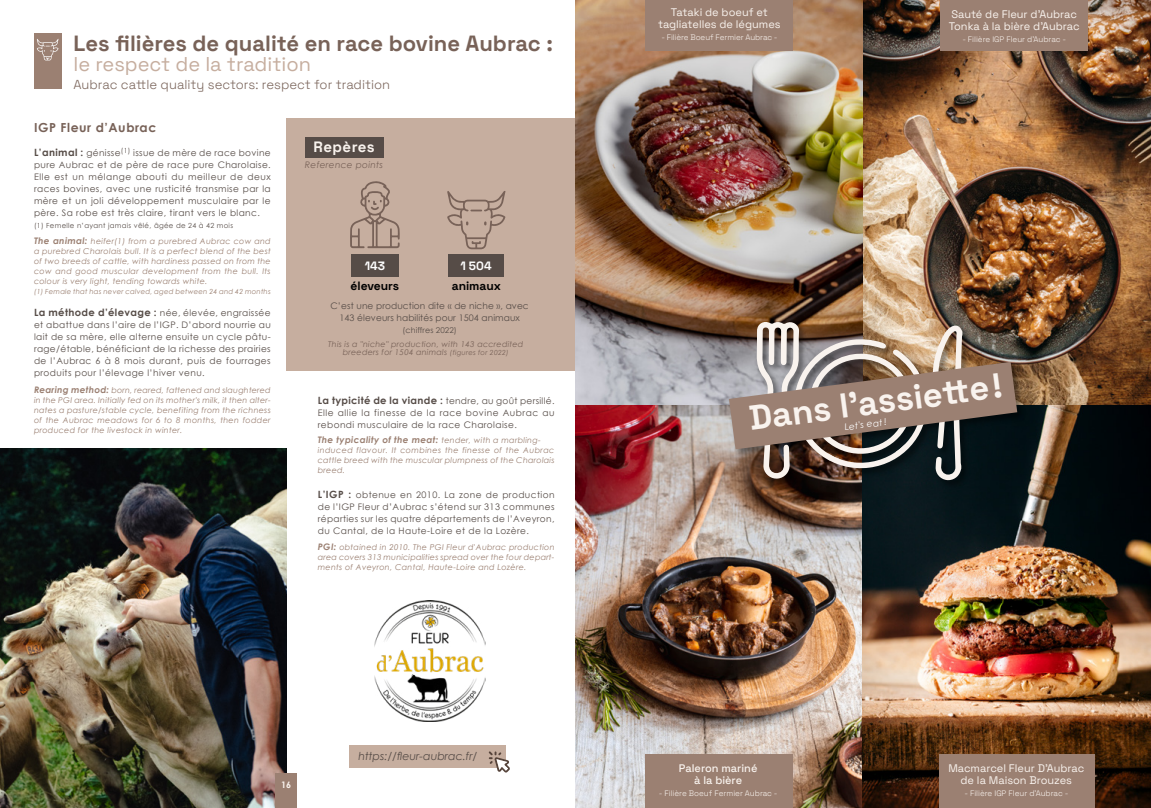
<style>
.page{position:relative;width:1151px;height:808px;background:#fff}
.page>*{position:absolute;margin:0;border:0;box-sizing:border-box;transform-origin:0 0}
.t1{font:300 34.5px "Space Grotesk";color:#f9f3ee}
.t2{font:300 22px "Space Grotesk";color:#786258}
.t3{font:300 20px "Space Grotesk";color:#c6ae9f}
.t4{font:300 15px "Space Grotesk";letter-spacing:.03em;color:#f9f3ee}
.t5{font:300 13px "Space Grotesk";color:#786258}
.t6{font:700 12.4px "Century Gothic";letter-spacing:.045em;color:#786258}
.t7{font:300 12px "Space Grotesk";color:#000}
.t8{font:300 12px "Space Grotesk";color:#fff}
.t9{font:300 11px/12px "Space Grotesk";color:#f9f3ee;text-align:center}
.t10{font:italic 11px "Century Gothic";color:#564c47}
.t11{font:9px/12px "Century Gothic";letter-spacing:.045em;color:#564c47;text-align:justify}
.t12{font:9px/12px "Century Gothic";letter-spacing:.01em;color:#564c47;text-align:center}
.t13{font:italic 700 9px "Century Gothic";letter-spacing:.035em;color:#9b8072}
.t14{font:italic 9px "Century Gothic";letter-spacing:.03em;color:#786258}
.t15{font:italic 9px "Century Gothic";color:#fff}
.t16{font:700 9px "Century Gothic";color:#f9f3ee}
.t17{font:italic 8px/10px "Century Gothic";letter-spacing:.035em;color:#9b8072;text-align:justify}
.t18{font:300 8px "Space Grotesk";color:#f9f3ee}
.t19{font:italic 8px/8px "Century Gothic";letter-spacing:.03em;color:#786258;text-align:center}
.t20{font:8px "Century Gothic";letter-spacing:.01em;color:#564c47}
.t21{font:italic 7px "Century Gothic";letter-spacing:.025em;color:#9b8072}
.t22{font:7px "Century Gothic";letter-spacing:.045em;color:#564c47}
.s1{font-weight:700;font-size:10px}
.s2{font-weight:700;font-size:9px}
.s3{font-size:7px}
.s4{font-weight:400;font-size:8px}
</style>
<div class="page">
<div style="left:286px;top:118px;width:289px;height:253px;background:#c6ae9f"></div>
<img style="left:0;top:449px;width:286px;height:359px">
<div style="left:34px;top:34px;width:27px;height:55px;background:#9b8072"></div>
<div style="left:276px;top:774px;width:21px;height:34px;background:#9b8072"></div>
<svg style="left:37px;top:39px;width:22px;height:21px"></svg>
<img style="left:575px;top:404px;width:287px;height:404px">
<img style="left:575px;top:0;width:288px;height:404px">
<img style="left:862px;top:404px;width:289px;height:404px">
<img style="left:863px;top:0;width:288px;height:404px">
<div style="left:728px;top:321px;width:299px;height:169px;background:#000;opacity:.49"></div>
<div style="left:448px;top:254px;width:56px;height:23px;background:#564c47"></div>
<svg style="left:447px;top:191px;width:58px;height:58px"></svg>
<div style="left:351px;top:254px;width:48px;height:23px;background:#564c47"></div>
<svg style="left:350px;top:181px;width:50px;height:67px"></svg>
<div style="left:349px;top:745px;width:156px;height:22px;background:#c6ae9f"></div>
<svg style="left:489px;top:751px;width:21px;height:22px"></svg>
<img style="left:374px;top:601px;width:112px;height:120px">
<div style="left:645px;top:755px;width:147px;height:53px;background:#9b8072"></div>
<div style="left:645px;top:0;width:148px;height:51px;background:#9b8072"></div>
<div style="left:939px;top:755px;width:155px;height:53px;background:#9b8072"></div>
<div style="left:940px;top:0;width:148px;height:51px;background:#9b8072"></div>
<img style="left:729px;top:320px;width:288px;height:161px">
<div style="left:305px;top:138px;width:78px;height:20px;background:#564c47"></div>
<h2 class="t2" style="left:73px;top:27px;width:481px">Les filières de qualité en race bovine Aubrac :</h2>
<h3 class="t3" style="left:73px;top:50px;width:239px">le respect de la tradition</h3>
<h3 class="t5" style="left:73px;top:75px;width:318px">Aubrac cattle quality sectors: respect for tradition</h3>
<h3 class="t6" style="left:34px;top:118px;width:124px">IGP Fleur d’Aubrac</h3>
<p class="t11" style="left:34px;top:147px;width:238px"><span class="s1">L’animal :</span> génisse<sup>(1)</sup> issue de mère de race bovine pure Aubrac et de père de race pure Charolaise.<br>Elle est un mélange abouti du meilleur de deux races bovines, avec une rusticité transmise par la mère et un joli développement musculaire par le père. Sa robe est très claire, tirant vers le blanc.</p>
<p class="t22" style="left:34px;top:221px;width:201px">(1) Femelle n’ayant jamais vêlé, âgée de 24 à 42 mois</p>
<p class="t17" style="left:34px;top:236px;width:238px"><span class="s2">The animal:</span> heifer(1) from a purebred Aubrac cow and a purebred Charolais bull. It is a perfect blend of the best of two breeds of cattle, with hardiness passed on from the cow and good muscular development from the bull. Its colour is very light, tending towards white.</p>
<p class="t21" style="left:34px;top:287px;width:238px">(1) Female that has never calved, aged between 24 and 42 months</p>
<p class="t11" style="left:34px;top:307px;width:238px"><span class="s1">La méthode d’élevage :</span> née, élevée, engraissée et abattue dans l’aire de l’IGP. D’abord nourrie au lait de sa mère, elle alterne ensuite un cycle pâtu&shy;rage/étable, bénéficiant de la richesse des prairies de l’Aubrac 6 à 8 mois durant, puis de fourrages produits pour l’élevage l’hiver venu.</p>
<p class="t17" style="left:34px;top:385px;width:238px"><span class="s2">Rearing method:</span> born, reared, fattened and slaughtered in the PGI area. Initially fed on its mother's milk, it then alter&shy;nates a pasture/stable cycle, benefiting from the richness of the Aubrac meadows for 6 to 8 months, then fodder produced for the livestock in winter.</p>
<h3 class="t4" style="left:314px;top:136px;width:63px">Repères</h3>
<p class="t14" style="left:305px;top:158px;width:80px">Reference points</p>
<h3 class="t8" style="left:365px;top:257px;width:22px">143</h3>
<h3 class="t8" style="left:460px;top:257px;width:33px">1 504</h3>
<h3 class="t7" style="left:351px;top:277px;width:50px">éleveurs</h3>
<h3 class="t7" style="left:452px;top:277px;width:51px">animaux</h3>
<p class="t12" style="left:331px;top:299px;width:200px">C’est une production dite « de niche », avec<br>143 éleveurs habilités pour 1504 animaux</p>
<p class="t20" style="left:402px;top:324px;width:56px">(chiffres 2022)</p>
<p class="t19" style="left:328px;top:340px;width:197px">This is a "niche" production, with 143 accredited breeders for 1504 animals <span class="s3">(figures for 2022)</span></p>
<p class="t11" style="left:318px;top:395px;width:238px"><span class="s1">La typicité de la viande :</span> tendre, au goût persillé.<br>Elle allie la finesse de la race bovine Aubrac au rebondi musculaire de la race Charolaise.</p>
<p class="t13" style="left:318px;top:433px;width:224px">The typicality of the meat: <span class="s4">tender, with a marbling-</span></p>
<p class="t17" style="left:318px;top:445px;width:238px">induced flavour. It combines the finesse of the Aubrac cattle breed with the muscular plumpness of the Charolais breed.</p>
<p class="t11" style="left:318px;top:489px;width:238px"><span class="s1">L’IGP :</span> obtenue en 2010. La zone de production de l’IGP Fleur d’Aubrac s’étend sur 313 communes réparties sur les quatre départements de l’Aveyron, du Cantal, de la Haute-Loire et de la Lozère.</p>
<p class="t17" style="left:318px;top:542px;width:238px"><span class="s2">PGI:</span> obtained in 2010. The PGI Fleur d'Aubrac production area covers 313 municipalities spread over the four depart&shy;ments of Aveyron, Cantal, Haute-Loire and Lozère.</p>
<p class="t16" style="left:281px;top:778px;width:12px">16</p>
<p class="t10" style="left:358px;top:748px;width:120px">https://fleur-aubrac.fr/</p>
<p class="t9" style="left:658px;top:6px;width:124px">Tataki de boeuf et tagliatelles de légumes</p>
<p class="t18" style="left:661px;top:32px;width:118px">- Filière Boeuf Fermier Aubrac -</p>
<p class="t9" style="left:949px;top:8px;width:132px;text-align:left">Sauté de Fleur d’Aubrac<br>Tonka à la bière d’Aubrac</p>
<p class="t18" style="left:962px;top:33px;width:105px">- Filière IGP Fleur d’Aubrac -</p>
<h1 class="t1" style="left:746px;top:392px;width:256px;rotate:-7deg">Dans l’assiett e !</h1>
<p class="t15" style="left:844px;top:421px;width:44px;rotate:-7deg">Let's eat !</p>
<p class="t9" style="left:679px;top:762px;width:80px">Paleron mariné à la bière</p>
<p class="t18" style="left:659px;top:787px;width:120px">- Filière Boeuf Fermier Aubrac -</p>
<p class="t9" style="left:948px;top:762px;width:137px">Macmarcel Fleur D’Aubrac de la Maison Brouzes</p>
<p class="t18" style="left:964px;top:787px;width:105px">- Filière IGP Fleur d’Aubrac -</p>
</div>
